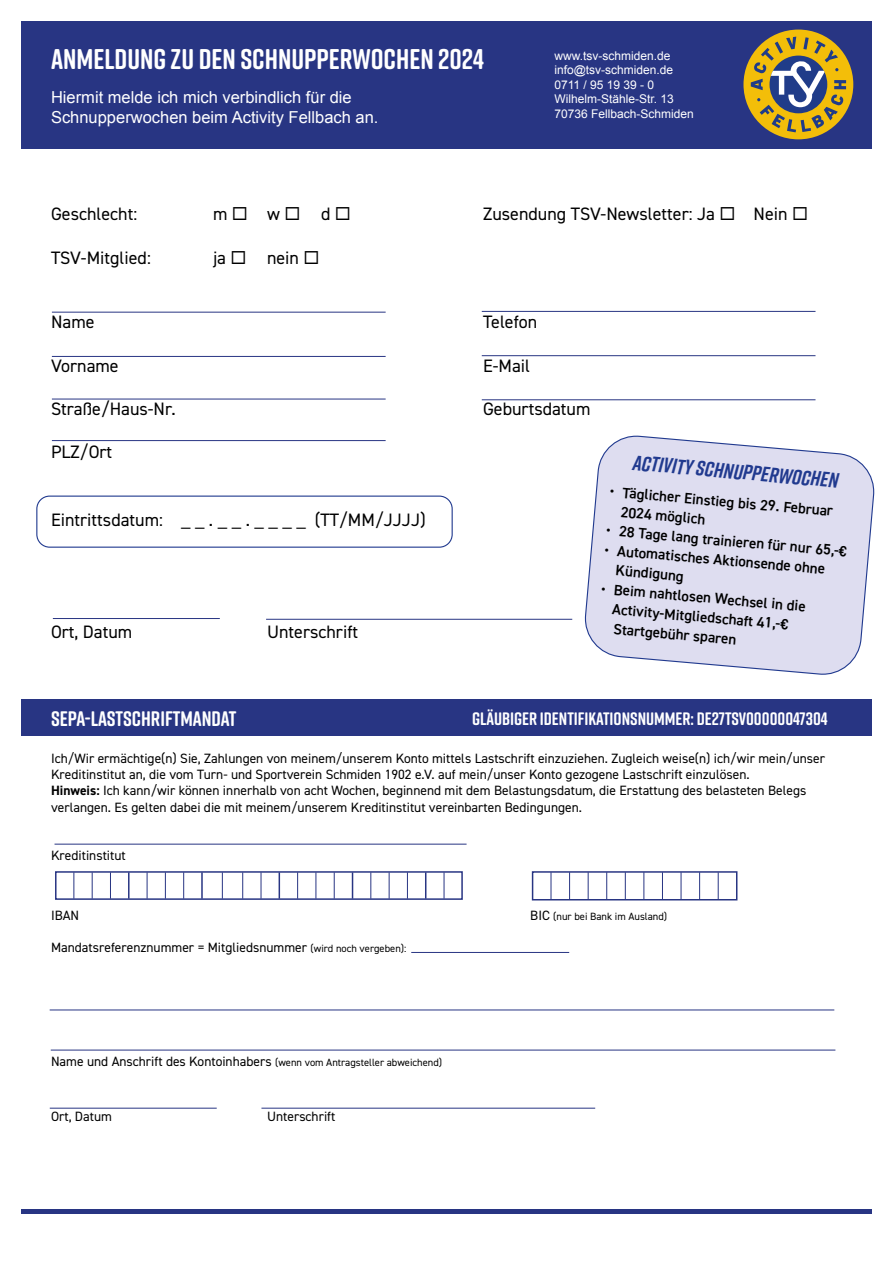
<style>
.page{position:relative;width:893px;height:1263px;background:#fff}
.page>*{position:absolute;margin:0;border:0;box-sizing:border-box;transform-origin:0 0}
.t1{font:700 28.5px "Rift Soft";color:#fff}
.t2{font:italic 700 21px "Rift";color:#213a8f}
.t3{font:700 21px "Rift Soft";color:#fff}
.t4{font:18px "DIN2014";color:#000}
.t5{font:700 18px "Rift Soft";color:#fff}
.t6{font:16.5px/19.8px "Arial";color:#fff}
.t7{font:600 15px/19.5px "DIN2014";color:#000}
.t8{font:13.5px/16.2px "DIN2014";color:#000}
.t9{font:12px/14.4px "Arial";color:#fff}
.t10{font:10.5px "DIN2014";color:#000}
.s1{font-weight:700}
.s2{font-size:13.5px}
.s3{font-size:10.5px}
</style>
<div class="page">
<div style="left:21px;top:21px;width:851px;height:128px;background:#283583"></div>
<div style="left:743px;top:30px;width:110px;height:109px;background:#f3be09;border-radius:50%"></div>
<svg style="left:751px;top:37px;width:95px;height:95px"></svg>
<hr style="left:21px;top:1209px;width:851px;height:4px;background:#283583">
<hr style="left:482px;top:399px;width:333px;height:1px;background:#283583">
<hr style="left:52px;top:440px;width:334px;height:1px;background:#283583">
<hr style="left:52px;top:356px;width:334px;height:1px;background:#283583">
<hr style="left:52px;top:399px;width:334px;height:1px;background:#283583">
<hr style="left:482px;top:311px;width:333px;height:1px;background:#283583">
<hr style="left:482px;top:355px;width:333px;height:1px;background:#283583">
<hr style="left:52px;top:312px;width:334px;height:1px;background:#283583">
<hr style="left:53px;top:618px;width:167px;height:1px;background:#283583">
<hr style="left:266px;top:619px;width:306px;height:1px;background:#283583">
<div style="left:21px;top:699px;width:851px;height:37px;background:#283583"></div>
<div style="left:55px;top:871px;width:408px;height:29px;border:2px solid #283583"></div>
<div style="left:532px;top:871px;width:205px;height:29px;border:2px solid #283583"></div>
<svg style="left:222px;top:872px;width:1px;height:27px"></svg>
<svg style="left:242px;top:872px;width:1px;height:27px"></svg>
<svg style="left:261px;top:872px;width:1px;height:27px"></svg>
<svg style="left:444px;top:872px;width:1px;height:27px"></svg>
<svg style="left:425px;top:872px;width:1px;height:27px"></svg>
<svg style="left:407px;top:872px;width:1px;height:27px"></svg>
<svg style="left:279px;top:872px;width:1px;height:27px"></svg>
<svg style="left:297px;top:872px;width:1px;height:27px"></svg>
<svg style="left:316px;top:872px;width:1px;height:27px"></svg>
<svg style="left:389px;top:872px;width:1px;height:27px"></svg>
<svg style="left:334px;top:872px;width:1px;height:27px"></svg>
<svg style="left:352px;top:872px;width:1px;height:27px"></svg>
<svg style="left:371px;top:872px;width:1px;height:27px"></svg>
<svg style="left:551px;top:872px;width:1px;height:27px"></svg>
<svg style="left:110px;top:872px;width:1px;height:27px"></svg>
<svg style="left:74px;top:872px;width:1px;height:27px"></svg>
<svg style="left:92px;top:872px;width:1px;height:27px"></svg>
<svg style="left:165px;top:872px;width:1px;height:27px"></svg>
<hr style="left:201px;top:872px;width:2px;height:27px;background:#283583">
<svg style="left:183px;top:872px;width:1px;height:27px"></svg>
<svg style="left:147px;top:872px;width:1px;height:27px"></svg>
<hr style="left:128px;top:872px;width:2px;height:27px;background:#283583">
<svg style="left:569px;top:872px;width:1px;height:27px"></svg>
<svg style="left:606px;top:872px;width:1px;height:27px"></svg>
<svg style="left:588px;top:872px;width:1px;height:27px"></svg>
<svg style="left:625px;top:872px;width:1px;height:27px"></svg>
<svg style="left:644px;top:872px;width:1px;height:27px"></svg>
<svg style="left:662px;top:872px;width:1px;height:27px"></svg>
<svg style="left:681px;top:872px;width:1px;height:27px"></svg>
<svg style="left:699px;top:872px;width:1px;height:27px"></svg>
<svg style="left:718px;top:872px;width:1px;height:27px"></svg>
<hr style="left:55px;top:844px;width:412px;height:1px;background:#283583">
<hr style="left:411px;top:952px;width:158px;height:1px;background:#283583">
<hr style="left:51px;top:1050px;width:784px;height:1px;background:#283583">
<hr style="left:50px;top:1009px;width:784px;height:1px;background:#283583">
<hr style="left:50px;top:1108px;width:167px;height:1px;background:#283583">
<hr style="left:261px;top:1108px;width:334px;height:1px;background:#283583">
<svg style="left:584px;top:435px;width:291px;height:240px;background:#dfdff0"></svg>
<div style="left:36px;top:496px;width:417px;height:52px;border:1px solid #213a8f;border-radius:13px"></div>
<h1 class="t1" style="left:51px;top:38px;width:434px">ANMELDUNG ZU DEN SCHNUPPERWOCHEN 2024</h1>
<p class="t6" style="left:51px;top:87px;width:329px">Hiermit melde ich mich verbindlich für die<br>Schnupperwochen beim Activity Fellbach an.</p>
<p class="t9" style="left:554px;top:49px;width:141px">www.tsv-schmiden.de info@tsv-schmiden.de<br>0711 / 95 19 39 - 0<br>Wilhelm-Stähle-Str. 13<br>70736 Fellbach-Schmiden</p>
<h3 class="t4" style="left:51px;top:203px;width:88px">Geschlecht:</h3>
<h3 class="t4" style="left:213px;top:203px;width:139px">m ◻w ◻d ◻</h3>
<h3 class="t4" style="left:483px;top:203px;width:327px">Zusendung TSV-Newsletter: Ja ◻ Nein ◻</h3>
<h3 class="t4" style="left:51px;top:246px;width:101px">TSV-Mitglied:</h3>
<h3 class="t4" style="left:213px;top:246px;width:108px">ja ◻ nein ◻</h3>
<h3 class="t4" style="left:51px;top:311px;width:45px">Name</h3>
<h3 class="t4" style="left:483px;top:311px;width:56px">Telefon</h3>
<h3 class="t4" style="left:51px;top:354px;width:69px">Vorname</h3>
<h3 class="t4" style="left:483px;top:354px;width:49px">E-Mail</h3>
<h3 class="t4" style="left:51px;top:397px;width:126px">Straße/Haus-Nr.</h3>
<h3 class="t4" style="left:483px;top:397px;width:109px">Geburtsdatum</h3>
<h3 class="t4" style="left:51px;top:440px;width:63px">PLZ/Ort</h3>
<h3 class="t4" style="left:51px;top:509px;width:376px">Eintrittsdatum: _ _ . _ _ . _ _ _ _ (TT/MM/JJJJ)</h3>
<h3 class="t4" style="left:51px;top:620px;width:83px">Ort, Datum</h3>
<h3 class="t4" style="left:267px;top:620px;width:93px">Unterschrift</h3>
<h2 class="t2" style="left:634px;top:447px;width:208px;rotate:5deg">Activity Schnupperwochen</h2>
<p class="t7" style="left:623px;top:482px;width:213px;text-indent:-13px;rotate:5deg">• Täglicher Einstieg bis 29. Februar<br>2024 möglich</p>
<p class="t7" style="left:607px;top:520px;width:243px;rotate:5deg">• 28 Tage lang trainieren für nur 65,-€</p>
<p class="t7" style="left:618px;top:541px;width:210px;text-indent:-13px;rotate:5deg">• Automatisches Aktionsende ohne<br>Kündigung</p>
<p class="t7" style="left:615px;top:579px;width:194px;text-indent:-13px;rotate:5deg">• Beim nahtlosen Wechsel in die<br>Activity-Mitgliedschaft 41,-€<br>Startgebühr sparen</p>
<h3 class="t5" style="left:472px;top:706px;width:357px">GLÄUBIGER IDENTIFIKATIONSNUMMER: DE27TSV00000047304</h3>
<h2 class="t3" style="left:51px;top:704px;width:187px">SEPA-LASTSCHRIFTMANDAT</h2>
<p class="t8" style="left:51px;top:750px;width:776px">Ich/Wir ermächtige(n) Sie, Zahlungen von meinem/unserem Konto mittels Lastschrift einzuziehen. Zugleich weise(n) ich/wir mein/unser Kreditinstitut an, die vom Turn- und Sportverein Schmiden 1902 e.V. auf mein/unser Konto gezogene Lastschrift einzulösen.<br><span class="s1">Hinweis:</span> Ich kann/wir können innerhalb von acht Wochen, beginnend mit dem Belastungsdatum, die Erstattung des belasteten Belegs verlangen. Es gelten dabei die mit meinem/unserem Kreditinstitut vereinbarten Bedingungen.</p>
<p class="t8" style="left:51px;top:847px;width:76px">Kreditinstitut</p>
<p class="t8" style="left:51px;top:907px;width:30px">IBAN</p>
<p class="t10" style="left:530px;top:909px;width:138px"><span class="s2">BIC</span> (nur bei Bank im Ausland)</p>
<p class="t8" style="left:51px;top:939px;width:357px">Mandatsreferenznummer = Mitgliedsnummer <span class="s3">(wird noch vergeben):</span></p>
<p class="t8" style="left:51px;top:1052px;width:393px">Name und Anschrift des Kontoinhabers <span class="s3">(wenn vom Antragsteller abweichend)</span></p>
<p class="t8" style="left:51px;top:1108px;width:62px">Ort, Datum</p>
<p class="t8" style="left:267px;top:1108px;width:70px">Unterschrift</p>
</div>
